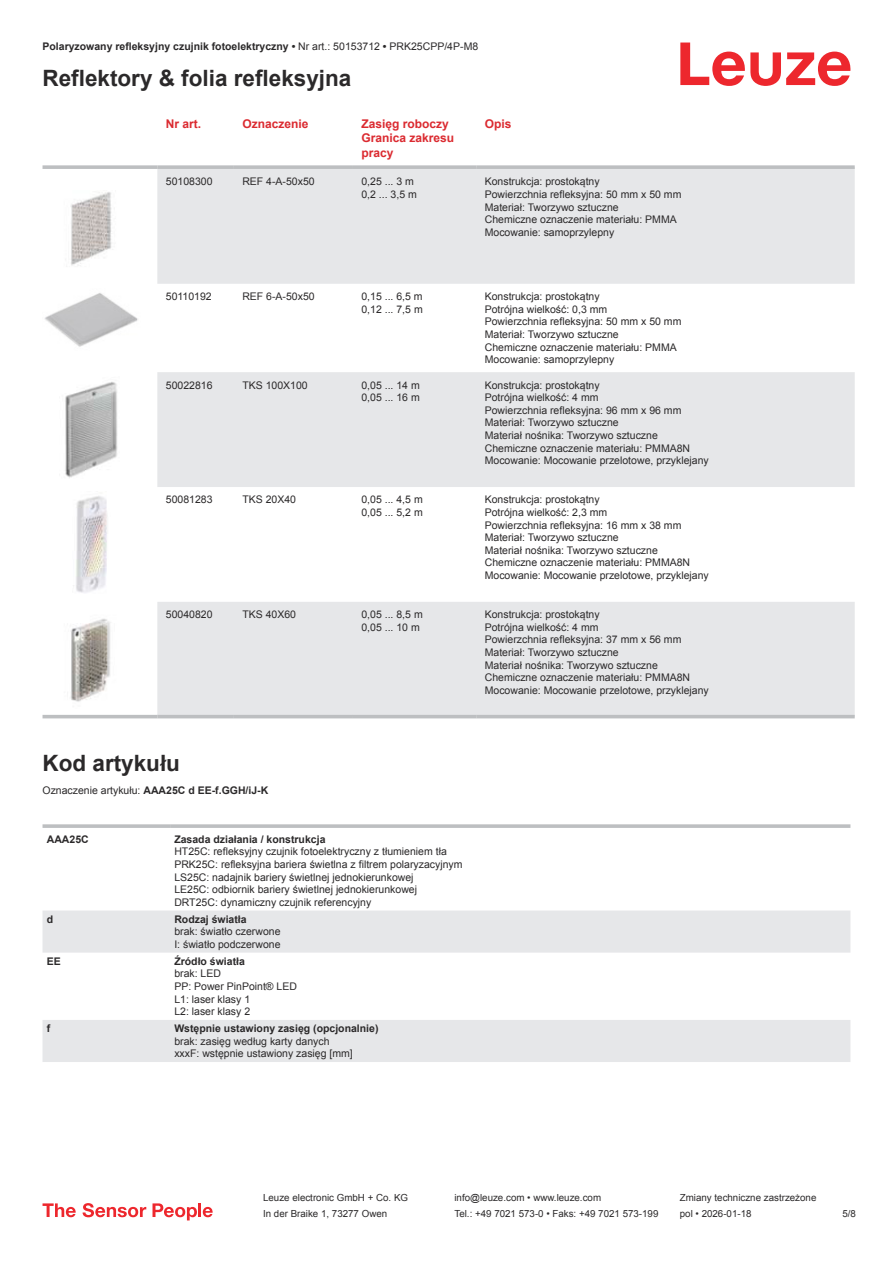
<style>
.page{position:relative;width:893px;height:1263px;background:#fff}
.page>*{position:absolute;margin:0;border:0;box-sizing:border-box;transform-origin:0 0}
.t1{font:700 22.5px "Arial";color:#2b292a}
.t2{font:700 12px/14.4px "Arial";color:#db2a30}
.t3{font:10.5px/12.6px "Arial";color:#2b292a}
.t4{font:700 10.5px "Arial";color:#2b292a}
.t5{font:9.75px "Arial";color:#2b292a}
.s1{font-weight:400}
</style>
<div class="page">
<svg style="left:680px;top:43px;width:170px;height:43px"></svg>
<svg style="left:157px;top:169px;width:698px;height:546px;fill:#e6e7e9"></svg>
<svg style="left:43px;top:165px;width:114px;height:4px"></svg>
<svg style="left:157px;top:165px;width:77px;height:4px"></svg>
<svg style="left:234px;top:165px;width:119px;height:4px"></svg>
<svg style="left:353px;top:165px;width:123px;height:4px"></svg>
<svg style="left:476px;top:165px;width:379px;height:4px;background:#c3c5c7"></svg>
<hr style="left:43px;top:715px;width:114px;height:3px;background:#bdbfc1">
<hr style="left:157px;top:715px;width:77px;height:3px;background:#bdbfc1">
<hr style="left:234px;top:715px;width:119px;height:3px;background:#bdbfc1">
<hr style="left:353px;top:715px;width:123px;height:3px;background:#bdbfc1">
<hr style="left:476px;top:715px;width:379px;height:3px;background:#bdbfc1">
<img style="left:71px;top:192px;width:41px;height:74px">
<img style="left:44px;top:293px;width:94px;height:54px">
<img style="left:65px;top:382px;width:53px;height:96px">
<img style="left:73px;top:496px;width:34px;height:97px">
<img style="left:70px;top:618px;width:41px;height:84px">
<svg style="left:43px;top:910px;width:807px;height:152px;fill:#e6e7e9"></svg>
<svg style="left:43px;top:824px;width:127px;height:4px"></svg>
<svg style="left:170px;top:824px;width:680px;height:4px;background:#c3c5c7"></svg>
<svg style="left:43px;top:1203px;width:33px;height:14px"></svg>
<svg style="left:83px;top:1203px;width:63px;height:14px"></svg>
<svg style="left:153px;top:1203px;width:44px;height:17px"></svg>
<hr style="left:198px;top:1203px;width:3px;height:14px;background:#ed272d">
<svg style="left:203px;top:1207px;width:10px;height:10px"></svg>
<p class="t4" style="left:43px;top:43px;width:437px">Polaryzowany refleksyjny czujnik fotoelektryczny • <span class="s1">Nr art.: 50153712</span> • <span class="s1">PRK25CPP/4P-M8</span></p>
<h1 class="t1" style="left:43px;top:70px;width:310px">Reflektory &amp; folia refleksyjna</h1>
<p class="t2" style="left:166px;top:116px;width:37px">Nr art.</p>
<p class="t2" style="left:242px;top:117px;width:68px">Oznaczenie</p>
<p class="t2" style="left:361px;top:116px;width:94px">Zasięg roboczy<br>Granica zakresu pracy</p>
<p class="t2" style="left:485px;top:117px;width:28px">Opis</p>
<p class="t3" style="left:166px;top:176px;width:48px">50108300</p>
<p class="t3" style="left:242px;top:175px;width:74px">REF 4-A-50x50</p>
<p class="t3" style="left:361px;top:176px;width:57px">0,25 ... 3 m<br>0,2 ... 3,5 m</p>
<p class="t3" style="left:485px;top:175px;width:198px">Konstrukcja: prostokątny<br>Powierzchnia refleksyjna: 50 mm x 50 mm<br>Materiał: Tworzywo sztuczne<br>Chemiczne oznaczenie materiału: PMMA<br>Mocowanie: samoprzylepny</p>
<p class="t3" style="left:166px;top:290px;width:47px">50110192</p>
<p class="t3" style="left:242px;top:290px;width:74px">REF 6-A-50x50</p>
<p class="t3" style="left:361px;top:290px;width:63px">0,15 ... 6,5 m<br>0,12 ... 7,5 m</p>
<p class="t3" style="left:485px;top:290px;width:198px">Konstrukcja: prostokątny<br>Potrójna wielkość: 0,3 mm<br>Powierzchnia refleksyjna: 50 mm x 50 mm<br>Materiał: Tworzywo sztuczne<br>Chemiczne oznaczenie materiału: PMMA<br>Mocowanie: samoprzylepny</p>
<p class="t3" style="left:166px;top:379px;width:48px">50022816</p>
<p class="t3" style="left:242px;top:379px;width:67px">TKS 100X100</p>
<p class="t3" style="left:361px;top:380px;width:60px">0,05 ... 14 m<br>0,05 ... 16 m</p>
<p class="t3" style="left:485px;top:379px;width:226px">Konstrukcja: prostokątny<br>Potrójna wielkość: 4 mm<br>Powierzchnia refleksyjna: 96 mm x 96 mm Materiał: Tworzywo sztuczne<br>Materiał nośnika: Tworzywo sztuczne Chemiczne oznaczenie materiału: PMMA8N Mocowanie: Mocowanie przelotowe, przyklejany</p>
<p class="t3" style="left:166px;top:494px;width:48px">50081283</p>
<p class="t3" style="left:242px;top:493px;width:55px">TKS 20X40</p>
<p class="t3" style="left:361px;top:494px;width:63px">0,05 ... 4,5 m<br>0,05 ... 5,2 m</p>
<p class="t3" style="left:485px;top:493px;width:226px">Konstrukcja: prostokątny<br>Potrójna wielkość: 2,3 mm<br>Powierzchnia refleksyjna: 16 mm x 38 mm Materiał: Tworzywo sztuczne<br>Materiał nośnika: Tworzywo sztuczne Chemiczne oznaczenie materiału: PMMA8N Mocowanie: Mocowanie przelotowe, przyklejany</p>
<p class="t3" style="left:166px;top:609px;width:48px">50040820</p>
<p class="t3" style="left:242px;top:608px;width:55px">TKS 40X60</p>
<p class="t3" style="left:361px;top:609px;width:63px">0,05 ... 8,5 m<br>0,05 ... 10 m</p>
<p class="t3" style="left:485px;top:608px;width:226px">Konstrukcja: prostokątny<br>Potrójna wielkość: 4 mm<br>Powierzchnia refleksyjna: 37 mm x 56 mm Materiał: Tworzywo sztuczne<br>Materiał nośnika: Tworzywo sztuczne Chemiczne oznaczenie materiału: PMMA8N Mocowanie: Mocowanie przelotowe, przyklejany</p>
<h1 class="t1" style="left:43px;top:747px;width:139px">Kod artykułu</h1>
<p class="t4" style="left:43px;top:783px;width:227px"><span class="s1">Oznaczenie artykułu:</span> AAA25C d EE-f.GGH/iJ-K</p>
<p class="t4" style="left:47px;top:832px;width:43px">AAA25C</p>
<p class="t4" style="left:174px;top:832px;width:153px">Zasada działania / konstrukcja</p>
<p class="t3" style="left:174px;top:845px;width:290px">HT25C: refleksyjny czujnik fotoelektryczny z tłumieniem tła PRK25C: refleksyjna bariera świetlna z filtrem polaryzacyjnym LS25C: nadajnik bariery świetlnej jednokierunkowej<br>LE25C: odbiornik bariery świetlnej jednokierunkowej DRT25C: dynamiczny czujnik referencyjny</p>
<p class="t4" style="left:47px;top:915px;width:8px">d</p>
<p class="t4" style="left:174px;top:912px;width:74px">Rodzaj światła</p>
<p class="t3" style="left:174px;top:925px;width:108px">brak: światło czerwone<br>I: światło podczerwone</p>
<p class="t4" style="left:47px;top:957px;width:16px">EE</p>
<p class="t4" style="left:174px;top:954px;width:72px">Źródło światła</p>
<p class="t3" style="left:174px;top:968px;width:124px">brak: LED<br>PP: Power PinPoint® LED<br>L1: laser klasy 1<br>L2: laser klasy 2</p>
<p class="t4" style="left:47px;top:1024px;width:5px">f</p>
<p class="t4" style="left:174px;top:1021px;width:206px">Wstępnie ustawiony zasięg (opcjonalnie)</p>
<p class="t3" style="left:174px;top:1035px;width:180px">brak: zasięg według karty danych xxxF: wstępnie ustawiony zasięg [mm]</p>
<p class="t5" style="left:263px;top:1191px;width:146px">Leuze electronic GmbH + Co. KG</p>
<p class="t5" style="left:454px;top:1191px;width:148px">info@leuze.com • www.leuze.com</p>
<p class="t5" style="left:680px;top:1191px;width:138px">Zmiany techniczne zastrzeżone</p>
<p class="t5" style="left:263px;top:1210px;width:126px">In der Braike 1, 73277 Owen</p>
<p class="t5" style="left:454px;top:1207px;width:205px">Tel.: +49 7021 573-0 • Faks: +49 7021 573-199</p>
<p class="t5" style="left:680px;top:1207px;width:73px">pol • 2026-01-18</p>
<p class="t5" style="left:842px;top:1210px;width:15px">5 /8</p>
</div>
